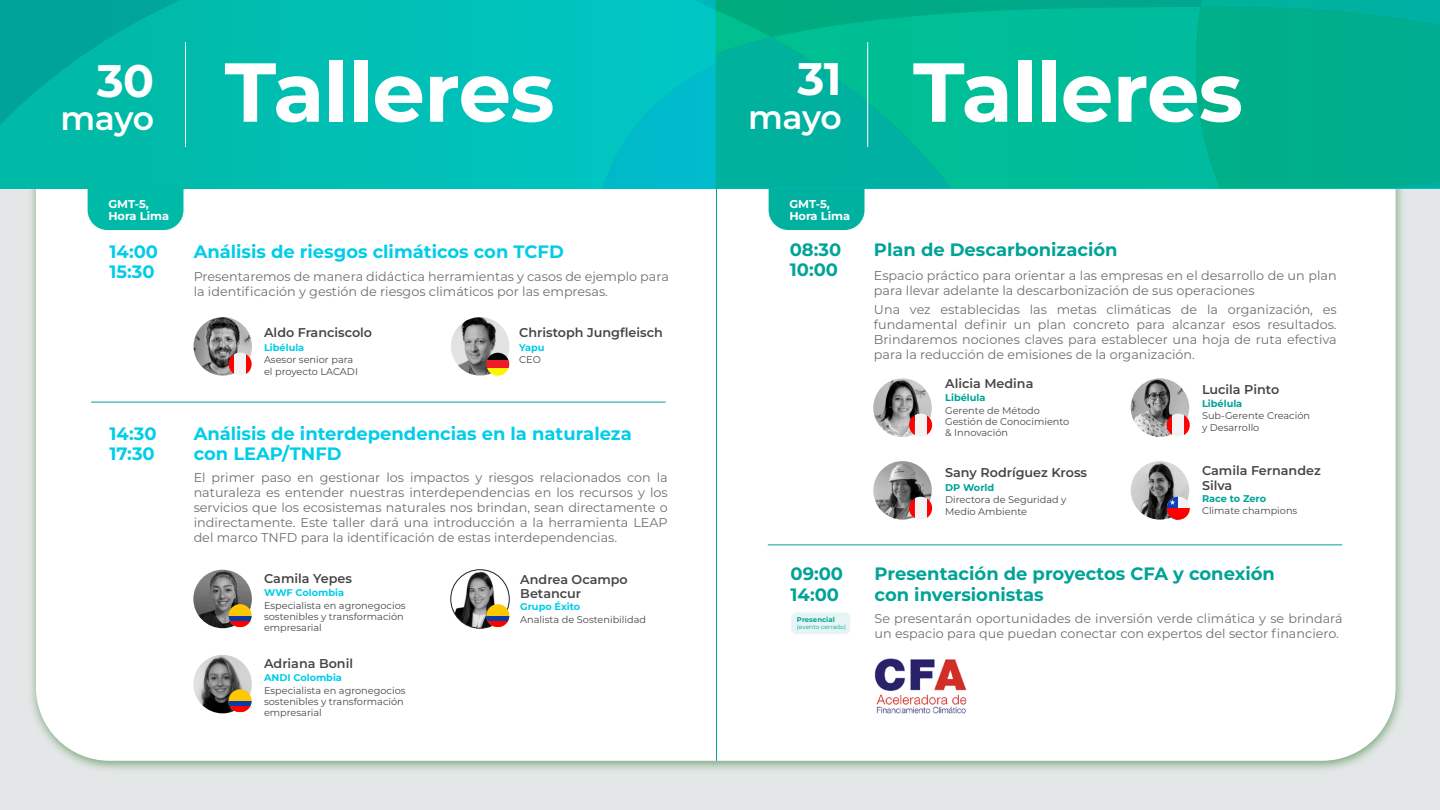
<style>
.page{position:relative;width:1440px;height:810px;background:#e4e7e7}
.page>*{position:absolute;margin:0;border:0;box-sizing:border-box;transform-origin:0 0}
.t1{font:100 83.4px "Montserrat";letter-spacing:-.01em;color:#fff}
.t2{font:100 45.53px "Montserrat";color:#fff}
.t3{font:100 33.15px "Montserrat";letter-spacing:-.02em;color:#fff}
.t4{font:700 17.92px/20.2px "Montserrat";color:#00cde9}
.t5{font:700 17.92px/20.2px "Montserrat";color:#00a397}
.t6{font:12.75px/15px "Montserrat";color:#706f6f}
.t7{font:100 12.75px/14.2px "Montserrat";color:#464646}
.t8{font:100 11.4px/12.4px "Montserrat";color:#fff}
.t9{font:9.75px/11.2px "Montserrat";color:#464646}
.t10{font:100 9.75px "Montserrat";color:#00cde9}
.t11{font:100 9.75px "Montserrat";color:#00a397}
.t12{font:700 6.98px "Montserrat";color:#00a397}
.t13{font:6px "Montserrat";letter-spacing:-.01em;color:#00a397}
</style>
<div class="page">
<img style="left:31px;top:189px;width:1371px;height:581px">
<div style="left:36px;top:189px;width:1360px;height:572px;background:#fff"></div>
<svg style="left:0;top:0;width:716px;height:189px;background:#00bbb0"></svg>
<svg style="left:572px;top:44px;width:428px;height:145px;background:#00c0c5"></svg>
<hr style="left:185px;top:42px;width:1px;height:105px;background:#fff">
<svg style="left:0;top:162px;width:536px;height:68px;background:#7edcd5"></svg>
<div style="left:999px;top:7px;width:195px;height:181px;background:#00bc9b"></div>
<svg style="left:1194px;top:0;width:246px;height:188px;background:#00ae8d"></svg>
<svg style="left:716px;top:0;width:283px;height:230px;background:#1ebea4"></svg>
<hr style="left:867px;top:42px;width:1px;height:105px;background:#fff">
<hr style="left:716px;top:189px;width:1px;height:572px;background:#00a397">
<hr style="left:91px;top:402px;width:575px;height:1px;background:#00a397">
<hr style="left:768px;top:545px;width:574px;height:1px;background:#00a397">
<img style="left:451px;top:317px;width:58px;height:59px;border-radius:29px">
<img style="left:873px;top:461px;width:59px;height:59px;border-radius:29px">
<svg style="left:909px;top:497px;width:23px;height:23px"></svg>
<div style="left:915px;top:497px;width:11px;height:23px;background:#f3f3f4"></div>
<svg style="left:486px;top:353px;width:23px;height:7px"></svg>
<div style="left:486px;top:360px;width:23px;height:8px;background:#ed1c25"></div>
<svg style="left:486px;top:368px;width:23px;height:8px"></svg>
<img style="left:873px;top:378px;width:59px;height:59px;border-radius:29px">
<svg style="left:909px;top:414px;width:23px;height:23px"></svg>
<div style="left:915px;top:414px;width:11px;height:23px;background:#f3f3f4"></div>
<img style="left:1131px;top:378px;width:58px;height:59px;border-radius:29px">
<svg style="left:1167px;top:414px;width:23px;height:23px"></svg>
<div style="left:1173px;top:414px;width:11px;height:23px;background:#f3f3f4"></div>
<img style="left:871px;top:656px;width:100px;height:59px">
<div style="left:791px;top:612px;width:59px;height:22px;background:#e6f5f4;border-radius:6px"></div>
<img style="left:1131px;top:461px;width:58px;height:59px;border-radius:29px">
<div style="left:1167px;top:497px;width:23px;height:23px;background:#f3f3f4;border-radius:12px"></div>
<svg style="left:1167px;top:497px;width:11px;height:11px"></svg>
<svg style="left:1167px;top:508px;width:23px;height:12px"></svg>
<svg style="left:1170px;top:500px;width:5px;height:5px"></svg>
<img style="left:193px;top:655px;width:59px;height:58px;border-radius:29px">
<div style="left:229px;top:689px;width:23px;height:23px;background:#ffc700;border-radius:12px"></div>
<div style="left:229px;top:701px;width:23px;height:6px;background:#083ca8"></div>
<svg style="left:229px;top:707px;width:23px;height:5px"></svg>
<img style="left:194px;top:317px;width:58px;height:59px;border-radius:29px">
<svg style="left:229px;top:353px;width:23px;height:23px"></svg>
<div style="left:234px;top:353px;width:12px;height:23px;background:#f3f3f4"></div>
<img style="left:451px;top:570px;width:58px;height:58px;border-radius:29px">
<div style="left:451px;top:570px;width:58px;height:58px;border:1px solid #231f20;border-radius:50%"></div>
<div style="left:486px;top:604px;width:23px;height:23px;background:#ffc700;border-radius:12px"></div>
<div style="left:486px;top:616px;width:23px;height:5px;background:#083ca8"></div>
<svg style="left:486px;top:621px;width:23px;height:6px"></svg>
<img style="left:193px;top:570px;width:59px;height:58px;border-radius:29px">
<div style="left:229px;top:604px;width:23px;height:23px;background:#ffc700;border-radius:12px"></div>
<div style="left:229px;top:616px;width:23px;height:5px;background:#083ca8"></div>
<svg style="left:229px;top:621px;width:23px;height:6px"></svg>
<h2 class="t2" style="left:97px;top:50px;width:59px">30</h2>
<h3 class="t3" style="left:60px;top:96px;width:95px">mayo</h3>
<h1 class="t1" style="left:225px;top:37px;width:331px">Talleres</h1>
<h2 class="t2" style="left:797px;top:49px;width:46px">31</h2>
<h3 class="t3" style="left:748px;top:95px;width:95px">mayo</h3>
<p class="t8" style="left:108px;top:197px;width:62px">GMT-5,<br>Hora Lima</p>
<p class="t8" style="left:789px;top:197px;width:62px">GMT-5,<br>Hora Lima</p>
<h1 class="t1" style="left:913px;top:37px;width:331px">Talleres</h1>
<h3 class="t4" style="left:110px;top:240px;width:50px">14:00</h3>
<h3 class="t4" style="left:194px;top:240px;width:372px">Análisis de riesgos climáticos con TCFD</h3>
<h3 class="t4" style="left:110px;top:261px;width:47px">15:30</h3>
<p class="t6" style="left:194px;top:269px;width:477px">Presentaremos de manera didáctica herramientas y casos de ejemplo para la identificación y gestión de riesgos climáticos por las empresas.</p>
<h3 class="t4" style="left:110px;top:423px;width:48px">14:30<br>17:30</h3>
<p class="t7" style="left:264px;top:325px;width:110px">Aldo Franciscolo</p>
<p class="t10" style="left:264px;top:341px;width:42px">Libélula</p>
<p class="t9" style="left:264px;top:354px;width:95px">Asesor senior para el proyecto LACADI</p>
<p class="t7" style="left:519px;top:325px;width:145px">Christoph Jungfleisch</p>
<p class="t10" style="left:519px;top:341px;width:27px">Yapu</p>
<p class="t9" style="left:519px;top:354px;width:23px">CEO</p>
<h3 class="t4" style="left:194px;top:423px;width:440px">Análisis de interdependencias en la naturaleza con LEAP/TNFD</h3>
<p class="t6" style="left:194px;top:469px;width:476px;text-align:justify">El primer paso en gestionar los impactos y riesgos relacionados con la naturaleza es entender nuestras interdependencias en los recursos y los servicios que los ecosistemas naturales nos brindan, sean directamente o indirectamente. Este taller dará una introducción a la herramienta LEAP del marco TNFD para la identificación de estas interdependencias.</p>
<p class="t7" style="left:264px;top:571px;width:89px">Camila Yepes</p>
<p class="t10" style="left:264px;top:586px;width:82px">WWF Colombia</p>
<p class="t9" style="left:264px;top:599px;width:143px">Especialista en agronegocios sostenibles y transformación empresarial</p>
<p class="t7" style="left:264px;top:656px;width:90px">Adriana Bonil</p>
<p class="t10" style="left:264px;top:671px;width:79px">ANDI Colombia</p>
<p class="t9" style="left:264px;top:684px;width:143px">Especialista en agronegocios sostenibles y transformación empresarial</p>
<p class="t7" style="left:520px;top:572px;width:109px">Andrea Ocampo<br>Betancur</p>
<p class="t10" style="left:520px;top:601px;width:61px">Grupo Éxito</p>
<p class="t9" style="left:520px;top:614px;width:127px">Analista de Sostenibilidad</p>
<h3 class="t5" style="left:790px;top:239px;width:53px">08:30</h3>
<h3 class="t5" style="left:874px;top:239px;width:245px">Plan de Descarbonización</h3>
<h3 class="t5" style="left:790px;top:259px;width:50px">10:00</h3>
<p class="t6" style="left:874px;top:267px;width:464px">Espacio práctico para orientar a las empresas en el desarrollo de un plan para llevar adelante la descarbonización de sus operaciones</p>
<p class="t6" style="left:874px;top:301px;width:464px;text-align:justify">Una vez establecidas las metas climáticas de la organización, es fundamental definir un plan concreto para alcanzar esos resultados.<br>Brindaremos nociones claves para establecer una hoja de ruta efectiva para la reducción de emisiones de la organización.</p>
<h3 class="t5" style="left:791px;top:563px;width:54px">09:00<br>14:00</h3>
<p class="t12" style="left:797px;top:615px;width:39px">Presencial</p>
<p class="t13" style="left:797px;top:623px;width:51px">(evento cerrado)</p>
<p class="t7" style="left:945px;top:376px;width:90px">Alicia Medina</p>
<p class="t11" style="left:945px;top:391px;width:42px">Libélula</p>
<p class="t9" style="left:945px;top:405px;width:126px">Gerente de Método<br>Gestión de Conocimiento &amp; Innovación</p>
<p class="t7" style="left:945px;top:465px;width:143px">Sany Rodríguez Kross</p>
<p class="t11" style="left:945px;top:481px;width:50px">DP World</p>
<p class="t9" style="left:945px;top:494px;width:123px">Directora de Seguridad y<br>Medio Ambiente</p>
<p class="t7" style="left:1202px;top:382px;width:79px">Lucila Pinto</p>
<p class="t11" style="left:1202px;top:397px;width:42px">Libélula</p>
<p class="t9" style="left:1202px;top:410px;width:110px">Sub-Gerente Creación y Desarrollo</p>
<p class="t7" style="left:1202px;top:463px;width:120px">Camila Fernandez<br>Silva</p>
<p class="t11" style="left:1202px;top:492px;width:66px">Race to Zero</p>
<p class="t9" style="left:1202px;top:505px;width:97px">Climate champions</p>
<h3 class="t5" style="left:875px;top:563px;width:402px">Presentación de proyectos CFA y conexión con inversionistas</h3>
<p class="t6" style="left:875px;top:611px;width:470px">Se presentarán oportunidades de inversión verde climática y se brindará un espacio para que puedan conectar con expertos del sector financiero.</p>
</div>
